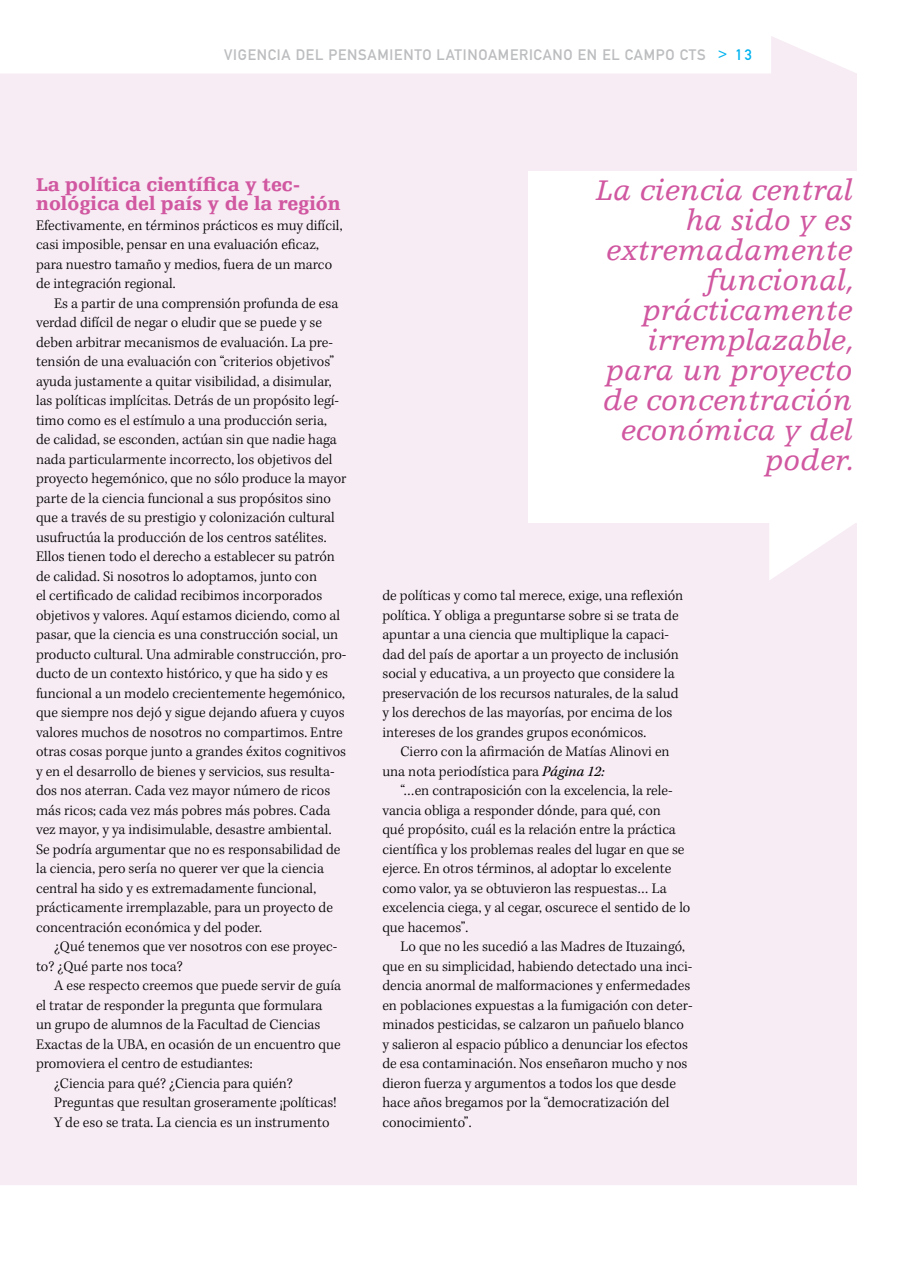
<style>
.page{position:relative;width:911px;height:1263px;background:#fff}
.page>*{position:absolute;margin:0;border:0;box-sizing:border-box;transform-origin:0 0}
.t1{font:italic 30px/30px "Egyptienne F";color:#d057a0;text-align:right}
.t2{font:900 19.5px/19.5px "Egyptienne F";color:#d057a0}
.t3{font:300 15px/19.5px "Kepler Std";color:#000}
.t4{font:15px "DIN Mittelschrift";letter-spacing:.05em;color:#bcbdbf}
.t5{font:15px "DIN Mittelschrift";color:#00b3f0}
.s1{font-weight:400;font-style:italic}
</style>
<div class="page">
<div style="left:0;top:36px;width:857px;height:1149px;background:#f7ebf4"></div>
<div style="left:529px;top:171px;width:328px;height:351px;background:#fff"></div>
<svg style="left:769px;top:522px;width:88px;height:58px"></svg>
<p class="t4" style="left:224px;top:46px;width:465px">VIGENCIA DEL PENSAMIENTO LATINOAMERICANO EN EL CAMPO CTS</p>
<p class="t5" style="left:718px;top:46px;width:35px">&gt; 13</p>
<h2 class="t2" style="left:36px;top:175px;width:306px">La política científica y tec&shy;nológica del país y de la región</h2>
<p class="t3" style="left:36px;top:216px;width:308px">Efectivamente, en términos prácticos es muy difícil, casi imposible, pensar en una evaluación eficaz, para nuestro tamaño y medios, fuera de un marco de integración regional.</p>
<p class="t3" style="left:36px;top:294px;width:312px;text-indent:18px">Es a partir de una comprensión profunda de esa verdad difícil de negar o eludir que se puede y se deben arbitrar mecanismos de evaluación. La pre&shy;tensión de una evaluación con “criterios objetivos” ayuda justamente a quitar visibilidad, a disimular, las políticas implícitas. Detrás de un propósito legí&shy;timo como es el estímulo a una producción seria,<br>de calidad, se esconden, actúan sin que nadie haga nada particularmente incorrecto, los objetivos del proyecto hegemónico, que no sólo produce la mayor parte de la ciencia funcional a sus propósitos sino que a través de su prestigio y colonización cultural usufructúa la producción de los centros satélites.<br>Ellos tienen todo el derecho a establecer su patrón de calidad. Si nosotros lo adoptamos, junto con<br>el certificado de calidad recibimos incorporados objetivos y valores. Aquí estamos diciendo, como al pasar, que la ciencia es una construcción social, un producto cultural. Una admirable construcción, pro&shy;ducto de un contexto histórico, y que ha sido y es funcional a un modelo crecientemente hegemónico, que siempre nos dejó y sigue dejando afuera y cuyos valores muchos de nosotros no compartimos. Entre otras cosas porque junto a grandes éxitos cognitivos y en el desarrollo de bienes y servicios, sus resulta&shy;dos nos aterran. Cada vez mayor número de ricos más ricos; cada vez más pobres más pobres. Cada vez mayor, y ya indisimulable, desastre ambiental.<br>Se podría argumentar que no es responsabilidad de la ciencia, pero sería no querer ver que la ciencia central ha sido y es extremadamente funcional, prácticamente irremplazable, para un proyecto de concentración económica y del poder.</p>
<p class="t3" style="left:36px;top:937px;width:303px;text-indent:18px">¿Qué tenemos que ver nosotros con ese proyec&shy;to? ¿Qué parte nos toca?</p>
<p class="t3" style="left:54px;top:976px;width:289px">A ese respecto creemos que puede servir de guía</p>
<p class="t3" style="left:36px;top:996px;width:288px">el tratar de responder la pregunta que formulara</p>
<p class="t3" style="left:36px;top:1015px;width:286px">un grupo de alumnos de la Facultad de Ciencias</p>
<p class="t3" style="left:36px;top:1035px;width:306px">Exactas de la UBA, en ocasión de un encuentro que</p>
<p class="t3" style="left:36px;top:1054px;width:218px">promoviera el centro de estudiantes:</p>
<p class="t3" style="left:54px;top:1074px;width:240px">¿Ciencia para qué? ¿Ciencia para quién?</p>
<p class="t3" style="left:54px;top:1093px;width:284px">Preguntas que resultan groseramente ¡políticas!</p>
<p class="t3" style="left:54px;top:1113px;width:277px">Y de eso se trata. La ciencia es un instrumento</p>
<h1 class="t1" style="left:596px;top:175px;width:259px">La ciencia central ha sido y es extremadamente funcional, prácticamente irremplazable, para un proyecto de concentración económica y del poder.</h1>
<p class="t3" style="left:382px;top:586px;width:302px">de políticas y como tal merece, exige, una reflexión política. Y obliga a preguntarse sobre si se trata de apuntar a una ciencia que multiplique la capaci&shy;dad del país de aportar a un proyecto de inclusión social y educativa, a un proyecto que considere la preservación de los recursos naturales, de la salud y los derechos de las mayorías, por encima de los intereses de los grandes grupos económicos.</p>
<p class="t3" style="left:382px;top:742px;width:289px;text-indent:18px">Cierro con la afirmación de Matías Alinovi en una nota periodística para <span class="s1">Página 12:</span></p>
<p class="t3" style="left:382px;top:781px;width:309px;text-indent:18px">“…en contraposición con la excelencia, la rele&shy;vancia obliga a responder dónde, para qué, con<br>qué propósito, cuál es la relación entre la práctica científica y los problemas reales del lugar en que se ejerce. En otros términos, al adoptar lo excelente como valor, ya se obtuvieron las respuestas… La excelencia ciega, y al cegar, oscurece el sentido de lo que hacemos”.</p>
<p class="t3" style="left:382px;top:937px;width:312px;text-indent:18px">Lo que no les sucedió a las Madres de Ituzaingó, que en su simplicidad, habiendo detectado una inci&shy;dencia anormal de malformaciones y enfermedades en poblaciones expuestas a la fumigación con deter&shy;minados pesticidas, se calzaron un pañuelo blanco y salieron al espacio público a denunciar los efectos de esa contaminación. Nos enseñaron mucho y nos dieron fuerza y argumentos a todos los que desde hace años bregamos por la “democratización del conocimiento”.</p>
</div>
